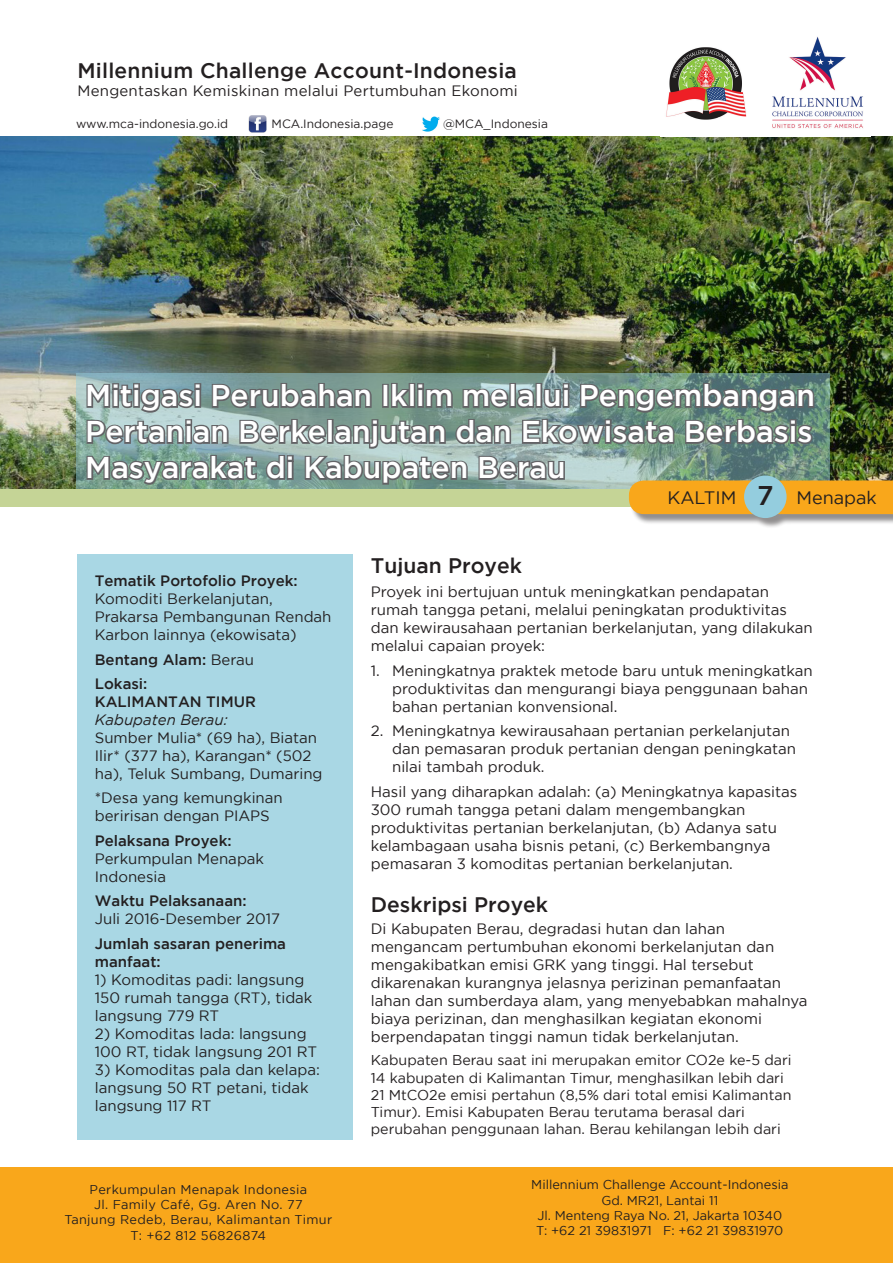
<style>
.page{position:relative;width:893px;height:1263px;background:#fff}
.page>*{position:absolute;margin:0;border:0;box-sizing:border-box;transform-origin:0 0}
.t1{font:500 30px/36px "Gotham";color:#fff;text-align:justify}
.t2{font:500 27px "Gotham";color:#231f20}
.Text{font:500 21px "Gotham";letter-spacing:.01em;color:#231f20}
.Judul{font:500 21px "Gotham";color:#231f20}
.t3{font:18px "Gotham";color:#231f20}
.Text-2{font:15px/18px "Gotham";color:#231f20}
.Text-3{font:500 15px/18px "Gotham";color:#231f20}
.Text-4{font:14.25px/17.1px "Gotham";color:#231f20}
.Alamat_mitra{font:12.75px "Gotham";color:#231f20}
.Alamat_mitra-2{font:12.75px "Gotham";letter-spacing:.025em;color:#231f20}
.t4{font:12px "Gotham";color:#231f20}
.s1{font-weight:500}
.s2{font-weight:400}
.s3{font-style:italic}
</style>
<div class="page">
<img style="left:0;top:137px;width:893px;height:352px">
<div style="left:0;top:1167px;width:893px;height:96px;background:#f9a71b"></div>
<img style="left:666px;top:36px;width:197px;height:92px">
<svg style="left:76px;top:373px;width:753px;height:116px;background:#779a94"></svg>
<div style="left:77px;top:555px;width:275px;height:585px;background:#a9d7e4"></div>
<div style="left:0;top:489px;width:856px;height:17px;background:#c5d496"></div>
<img style="left:422px;top:116px;width:18px;height:16px">
<img style="left:249px;top:115px;width:18px;height:18px">
<div style="left:630px;top:477px;width:263px;height:52px;background:#231f20;opacity:.5"></div>
<svg style="left:85px;top:381px;width:808px;height:133px;background:#899680"></svg>
<div style="left:744px;top:475px;width:43px;height:43px;background:#94cdde;border-radius:50%"></div>
<p class="Text" style="left:78px;top:59px;width:441px">Millennium Challenge Account-Indonesia</p>
<p class="Text-2" style="left:78px;top:81px;width:442px">Mengentaskan Kemiskinan melalui Pertumbuhan Ekonomi</p>
<p class="t4" style="left:76px;top:117px;width:154px">www.mca-indonesia.go.id</p>
<p class="t4" style="left:272px;top:117px;width:123px">MCA.Indonesia.page</p>
<p class="t4" style="left:443px;top:117px;width:106px">@MCA_Indonesia</p>
<p class="t1" style="left:85px;top:377px;width:731px">Mitigasi Perubahan Iklim melalui Pengembangan Pertanian Berkelanjutan dan Ekowisata Berbasis Masyarakat di Kabupaten Berau</p>
<p class="Text-2" style="left:95px;top:572px;width:238px"><span class="s1">Tematik Portofolio Proyek:<br></span>Komoditi Berkelanjutan,<br>Prakarsa Pembangunan Rendah<br>Karbon lainnya (ekowisata)</p>
<p class="Text-3" style="left:95px;top:650px;width:161px">Bentang Alam: <span class="s2">Berau</span></p>
<p class="Text-3" style="left:95px;top:674px;width:54px">Lokasi:</p>
<p class="Text-2" style="left:95px;top:692px;width:229px"><span class="s1">KALIMANTAN TIMUR<br></span><span class="s3">Kabupaten Berau:<br></span>Sumber Mulia* (69 ha), Biatan<br>Ilir* (377 ha), Karangan* (502 ha), Teluk Sumbang, Dumaring</p>
<p class="Text-2" style="left:95px;top:789px;width:189px">*Desa yang kemungkinan beririsan dengan PIAPS</p>
<p class="Text-2" style="left:95px;top:831px;width:171px"><span class="s1">Pelaksana Proyek:<br></span>Perkumpulan Menapak<br>Indonesia</p>
<p class="Text-2" style="left:95px;top:892px;width:187px"><span class="s1">Waktu Pelaksanaan:<br></span>Juli 2016-Desember 2017</p>
<p class="Text-3" style="left:95px;top:934px;width:193px">Jumlah sasaran penerima manfaat:</p>
<p class="Text-2" style="left:95px;top:970px;width:219px">1) Komoditas padi: langsung<br>150 rumah tangga (RT), tidak langsung 779 RT</p>
<p class="Text-2" style="left:95px;top:1024px;width:224px">2) Komoditas lada: langsung<br>100 RT, tidak langsung 201 RT</p>
<p class="Text-2" style="left:95px;top:1060px;width:227px">3) Komoditas pala dan kelapa: langsung 50 RT petani, tidak langsung 117 RT</p>
<p class="Alamat_mitra-2" style="left:90px;top:1182px;width:219px">Perkumpulan Menapak Indonesia</p>
<p class="Alamat_mitra-2" style="left:94px;top:1197px;width:210px">Jl. Family Café, Gg. Aren No. 77</p>
<p class="Alamat_mitra-2" style="left:64px;top:1213px;width:269px">Tanjung Redeb, Berau, Kalimantan Timur</p>
<p class="Alamat_mitra-2" style="left:131px;top:1228px;width:137px">T: +62 812 56826874</p>
<p class="t3" style="left:667px;top:487px;width:70px">KALTIM</p>
<p class="t2" style="left:757px;top:480px;width:18px">7</p>
<p class="t3" style="left:796px;top:487px;width:82px">Menapak</p>
<p class="Judul" style="left:371px;top:554px;width:153px">Tujuan Proyek</p>
<p class="Text-2" style="left:371px;top:583px;width:443px">Proyek ini bertujuan untuk meningkatkan pendapatan rumah tangga petani, melalui peningkatan produktivitas dan kewirausahaan pertanian berkelanjutan, yang dilakukan melalui capaian proyek:</p>
<p class="Text-2" style="left:392px;top:661px;width:422px;text-indent:-21px">1. Meningkatnya praktek metode baru untuk meningkatkan produktivitas dan mengurangi biaya penggunaan bahan bahan pertanian konvensional.</p>
<p class="Text-2" style="left:392px;top:722px;width:406px;text-indent:-21px">2. Meningkatnya kewirausahaan pertanian perkelanjutan dan pemasaran produk pertanian dengan peningkatan nilai tambah produk.</p>
<p class="Text-2" style="left:371px;top:782px;width:428px">Hasil yang diharapkan adalah: (a) Meningkatnya kapasitas 300 rumah tangga petani dalam mengembangkan produktivitas pertanian berkelanjutan, (b) Adanya satu kelambagaan usaha bisnis petani, (c) Berkembangnya pemasaran 3 komoditas pertanian berkelanjutan.</p>
<p class="Text" style="left:371px;top:892px;width:179px">Deskripsi Proyek</p>
<p class="Text-2" style="left:371px;top:919px;width:438px">Di Kabupaten Berau, degradasi hutan dan lahan mengancam pertumbuhan ekonomi berkelanjutan dan mengakibatkan emisi GRK yang tinggi. Hal tersebut dikarenakan kurangnya jelasnya perizinan pemanfaatan lahan dan sumberdaya alam, yang menyebabkan mahalnya biaya perizinan, dan menghasilkan kegiatan ekonomi berpendapatan tinggi namun tidak berkelanjutan.</p>
<p class="Text-4" style="left:371px;top:1052px;width:422px">Kabupaten Berau saat ini merupakan emitor CO2e ke-5 dari 14 kabupaten di Kalimantan Timur, menghasilkan lebih dari 21 MtCO2e emisi pertahun (8,5% dari total emisi Kalimantan Timur). Emisi Kabupaten Berau terutama berasal dari perubahan penggunaan lahan. Berau kehilangan lebih dari</p>
<p class="Alamat_mitra" style="left:531px;top:1178px;width:259px">Millennium Challenge Account-Indonesia</p>
<p class="Alamat_mitra" style="left:601px;top:1193px;width:118px">Gd. MR21, Lantai 11</p>
<p class="Alamat_mitra" style="left:537px;top:1208px;width:246px">Jl. Menteng Raya No. 21, Jakarta 10340</p>
<p class="Alamat_mitra" style="left:536px;top:1223px;width:249px">T: +62 21 39831971 F: +62 21 39831970</p>
</div>
